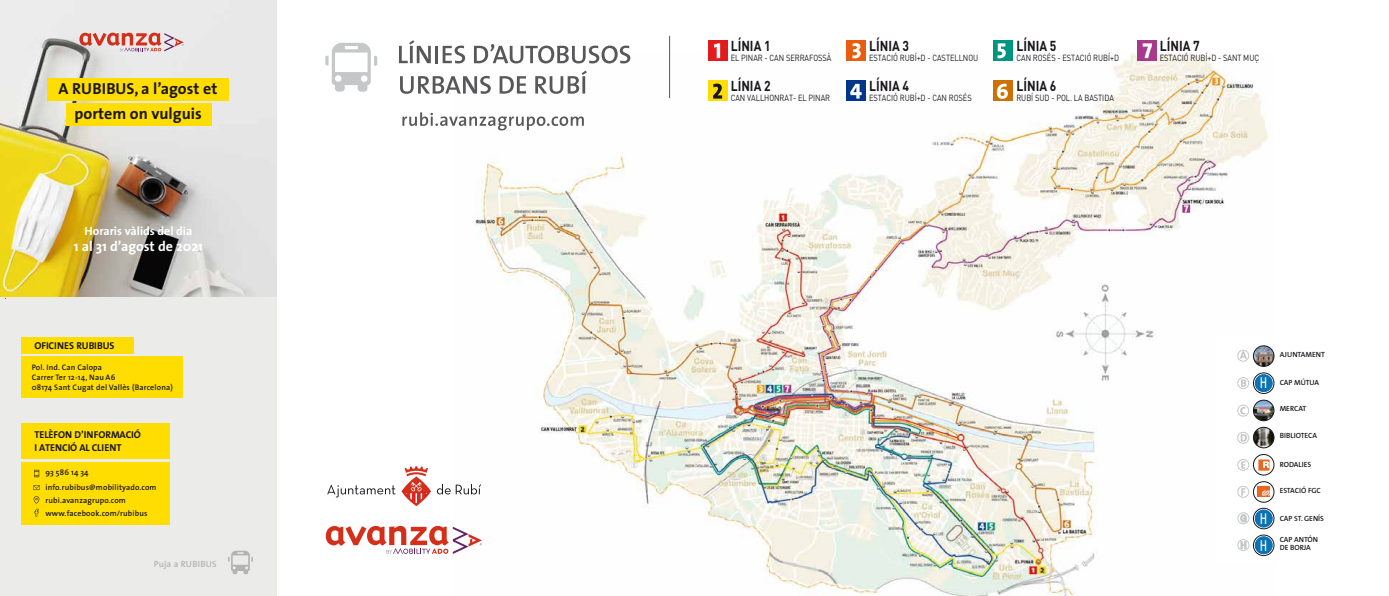
<style>
.page{position:relative;width:1389px;height:596px;background:#fff}
.page>*{position:absolute;margin:0;border:0;box-sizing:border-box;transform-origin:0 0}
.t1{font:700 16px/25px "The Sans";color:#1a171c;text-align:center}
.t2{font:condensed 15px/26.7px "Helvetica Neue LT Std";color:#fff;scale:.85 1}
.t3{font:700 14.2px "DIN";color:#1a171c;scale:.85 1}
.t4{font:700 14px "The Sans";color:#fff}
.t5{font:700 12px "The Sans";color:#fff}
.t6{font:700 10px/13px "The Sans";color:#1a171c}
.t7{font:600 9px "The Sans";letter-spacing:.02em;color:#b1b3b4}
.t8{font:8.8px "DIN";letter-spacing:-.005em;color:#1a171c;scale:.85 1}
.t9{font:600 8px/10px "The Sans";letter-spacing:.02em;color:#1a171c}
.t10{font:7.5px/8px "The Sans Semi Bold Caps";color:#1a171c}
</style>
<div class="page">
<div style="left:0;top:293px;width:277px;height:302px;background:#ebebe9"></div>
<img style="left:0;top:0;width:277px;height:296px">
<div style="left:22px;top:423px;width:148px;height:35px;background:#fd0"></div>
<div style="left:22px;top:462px;width:148px;height:62px;background:#fd0"></div>
<div style="left:22px;top:337px;width:112px;height:16px;background:#fd0"></div>
<div style="left:22px;top:356px;width:161px;height:41px;background:#fd0"></div>
<img style="left:452px;top:53px;width:817px;height:542px">
<svg style="left:400px;top:76px;width:91px;height:18px"></svg>
<svg style="left:500px;top:76px;width:26px;height:18px"></svg>
<svg style="left:535px;top:70px;width:52px;height:24px"></svg>
<svg style="left:399px;top:40px;width:32px;height:23px"></svg>
<hr style="left:435px;top:46px;width:3px;height:17px;background:#58585a">
<svg style="left:443px;top:46px;width:22px;height:17px"></svg>
<svg style="left:474px;top:44px;width:156px;height:19px"></svg>
<div style="left:708px;top:40px;width:20px;height:20px;background:#e31b1d"></div>
<svg style="left:714px;top:43px;width:6px;height:15px"></svg>
<div style="left:846px;top:40px;width:20px;height:20px;background:#e95d0f"></div>
<svg style="left:852px;top:43px;width:9px;height:15px"></svg>
<div style="left:993px;top:40px;width:20px;height:20px;background:#009580"></div>
<svg style="left:997px;top:43px;width:9px;height:15px"></svg>
<div style="left:708px;top:81px;width:20px;height:20px;background:#fd0"></div>
<svg style="left:713px;top:84px;width:9px;height:14px"></svg>
<div style="left:846px;top:81px;width:20px;height:20px;background:#00378b"></div>
<svg style="left:850px;top:84px;width:12px;height:14px"></svg>
<div style="left:993px;top:81px;width:20px;height:20px;background:#ce7104"></div>
<svg style="left:997px;top:84px;width:11px;height:15px"></svg>
<div style="left:1137px;top:40px;width:20px;height:20px;background:#a9398a"></div>
<svg style="left:1143px;top:43px;width:9px;height:15px"></svg>
<svg style="left:402px;top:466px;width:29px;height:40px"></svg>
<svg style="left:327px;top:484px;width:69px;height:13px"></svg>
<svg style="left:437px;top:483px;width:44px;height:11px"></svg>
<div style="left:1217px;top:337px;width:120px;height:224px;background:#fff"></div>
<div style="left:1253px;top:372px;width:21px;height:21px;border:1px solid #1a171c;border-radius:50%"></div>
<img style="left:1253px;top:400px;width:21px;height:20px;border-radius:10px">
<div style="left:1253px;top:399px;width:21px;height:21px;border:1px solid #1a171c;border-radius:50%"></div>
<div style="left:1253px;top:454px;width:21px;height:21px;border:1px solid #1a171c;border-radius:50%"></div>
<div style="left:1253px;top:481px;width:21px;height:21px;border:1px solid #1a171c;border-radius:50%"></div>
<img style="left:1253px;top:428px;width:21px;height:19px">
<div style="left:1253px;top:426px;width:21px;height:22px;border:1px solid #1a171c;border-radius:50%"></div>
<div style="left:1237px;top:350px;width:12px;height:11px;border:1px solid #c6c7c8;border-radius:50%"></div>
<svg style="left:1240px;top:351px;width:7px;height:7px"></svg>
<div style="left:1237px;top:377px;width:12px;height:11px;border:1px solid #c6c7c8;border-radius:50%"></div>
<svg style="left:1241px;top:379px;width:5px;height:7px"></svg>
<div style="left:1237px;top:404px;width:12px;height:12px;border:1px solid #c6c7c8;border-radius:50%"></div>
<svg style="left:1240px;top:407px;width:5px;height:7px"></svg>
<div style="left:1237px;top:432px;width:12px;height:11px;border:1px solid #c6c7c8;border-radius:50%"></div>
<svg style="left:1241px;top:434px;width:6px;height:7px"></svg>
<div style="left:1237px;top:459px;width:12px;height:11px;border:1px solid #c6c7c8;border-radius:50%"></div>
<svg style="left:1241px;top:461px;width:4px;height:7px"></svg>
<div style="left:1237px;top:485px;width:12px;height:12px;border:1px solid #c6c7c8;border-radius:50%"></div>
<svg style="left:1241px;top:488px;width:4px;height:7px"></svg>
<img style="left:1253px;top:345px;width:21px;height:21px;border-radius:10px">
<div style="left:1253px;top:345px;width:21px;height:21px;border:1px solid #1a171c;border-radius:50%"></div>
<div style="left:1253px;top:507px;width:21px;height:21px;border:1px solid #1a171c;border-radius:50%"></div>
<div style="left:1255px;top:509px;width:18px;height:18px;background:#0b72b5;border-radius:50%"></div>
<div style="left:1238px;top:512px;width:11px;height:11px;border:1px solid #c6c7c8;border-radius:50%"></div>
<svg style="left:1240px;top:514px;width:7px;height:8px"></svg>
<div style="left:1253px;top:534px;width:21px;height:21px;border:1px solid #1a171c;border-radius:50%"></div>
<div style="left:1255px;top:536px;width:18px;height:17px;background:#0b72b5;border-radius:50%"></div>
<div style="left:1238px;top:539px;width:11px;height:11px;border:1px solid #c6c7c8;border-radius:50%"></div>
<svg style="left:1241px;top:541px;width:5px;height:7px"></svg>
<div style="left:1255px;top:374px;width:18px;height:18px;background:#0b72b5;border-radius:50%"></div>
<svg style="left:1258px;top:459px;width:11px;height:11px"></svg>
<div style="left:1258px;top:486px;width:12px;height:10px;background:#ea671f"></div>
<svg style="left:1262px;top:490px;width:8px;height:5px"></svg>
<svg style="left:325px;top:43px;width:52px;height:49px"></svg>
<hr style="left:669px;top:36px;width:1px;height:62px;background:#58585a">
<svg style="left:34px;top:496px;width:5px;height:20px"></svg>
<svg style="left:33px;top:485px;width:7px;height:4px"></svg>
<svg style="left:34px;top:469px;width:5px;height:8px"></svg>
<svg style="left:402px;top:112px;width:182px;height:18px"></svg>
<div style="left:48px;top:78px;width:181px;height:22px;background:#fd0"></div>
<div style="left:66px;top:103px;width:146px;height:22px;background:#fd0"></div>
<svg style="left:326px;top:525px;width:156px;height:28px"></svg>
<svg style="left:79px;top:33px;width:105px;height:18px;background:#d9a19d"></svg>
<svg style="left:228px;top:550px;width:25px;height:23px"></svg>
<h1 class="t1" style="left:59px;top:75px;width:160px">A RUBIBUS, a l’agost et portem on vulguis</h1>
<h3 class="t5" style="left:84px;top:220px;width:109px">Horaris vàlids del dia</h3>
<h3 class="t4" style="left:74px;top:234px;width:130px">1 al 31 d’agost de 2021</h3>
<p class="t6" style="left:34px;top:339px;width:81px">OFICINES RUBIBUS</p>
<p class="t9" style="left:32px;top:361px;width:143px">Pol. Ind. Can Calopa<br>Carrer Ter 12-14, Nau A6<br>08174 Sant Cugat del Vallès (Barcelona)</p>
<p class="t6" style="left:34px;top:428px;width:108px">TELÈFON D’INFORMACIÓ<br>I ATENCIÓ AL CLIENT</p>
<p class="t9" style="left:45px;top:466px;width:45px">93 586 14 34</p>
<p class="t9" style="left:45px;top:508px;width:104px">www.facebook.com/rubibus</p>
<p class="t9" style="left:45px;top:479px;width:113px;line-height:13.4px">info.rubibus@mobilityado.com rubi.avanzagrupo.com</p>
<p class="t7" style="left:154px;top:556px;width:64px">Puja a RUBIBUS</p>
<h3 class="t3" style="left:731px;top:36px;width:49px">LÍNIA 1</h3>
<p class="t8" style="left:731px;top:52px;width:120px">EL PINAR - CAN SERRAFOSSÀ</p>
<h3 class="t3" style="left:731px;top:77px;width:49px">LÍNIA 2</h3>
<p class="t8" style="left:731px;top:93px;width:119px">CAN VALLHONRAT- EL PINAR</p>
<h3 class="t3" style="left:869px;top:36px;width:49px">LÍNIA 3</h3>
<p class="t8" style="left:869px;top:52px;width:130px">ESTACIÓ RUBÍ+D - CASTELLNOU</p>
<h3 class="t3" style="left:869px;top:77px;width:49px">LÍNIA 4</h3>
<p class="t8" style="left:869px;top:93px;width:122px">ESTACIÓ RUBÍ+D - CAN ROSÉS</p>
<h3 class="t3" style="left:1016px;top:36px;width:49px">LÍNIA 5</h3>
<p class="t8" style="left:1016px;top:52px;width:122px">CAN ROSÉS - ESTACIÓ RUBÍ+D</p>
<h3 class="t3" style="left:1016px;top:77px;width:49px">LÍNIA 6</h3>
<p class="t8" style="left:1016px;top:93px;width:116px">RUBÍ SUD - POL. LA BASTIDA</p>
<h3 class="t3" style="left:1160px;top:36px;width:49px">LÍNIA 7</h3>
<p class="t8" style="left:1160px;top:52px;width:118px">ESTACIÓ RUBÍ+D - SANT MUÇ</p>
<h2 class="t2" style="left:1260px;top:369px;width:10px">H</h2>
<h2 class="t2" style="left:1260px;top:505px;width:10px">H<br>H</h2>
<p class="t10" style="left:1280px;top:350px;width:47px">AJUNTAMENT</p>
<p class="t10" style="left:1280px;top:377px;width:41px">CAP MÚTUA</p>
<p class="t10" style="left:1280px;top:404px;width:28px">MERCAT</p>
<p class="t10" style="left:1280px;top:431px;width:39px">BIBLIOTECA</p>
<p class="t10" style="left:1280px;top:460px;width:33px">RODALIES</p>
<p class="t10" style="left:1280px;top:485px;width:43px">ESTACIÓ FGC</p>
<p class="t10" style="left:1280px;top:513px;width:46px">CAP ST. GENÍS</p>
<p class="t10" style="left:1280px;top:535px;width:40px">CAP ANTÓN<br>DE BORJA</p>
</div>
